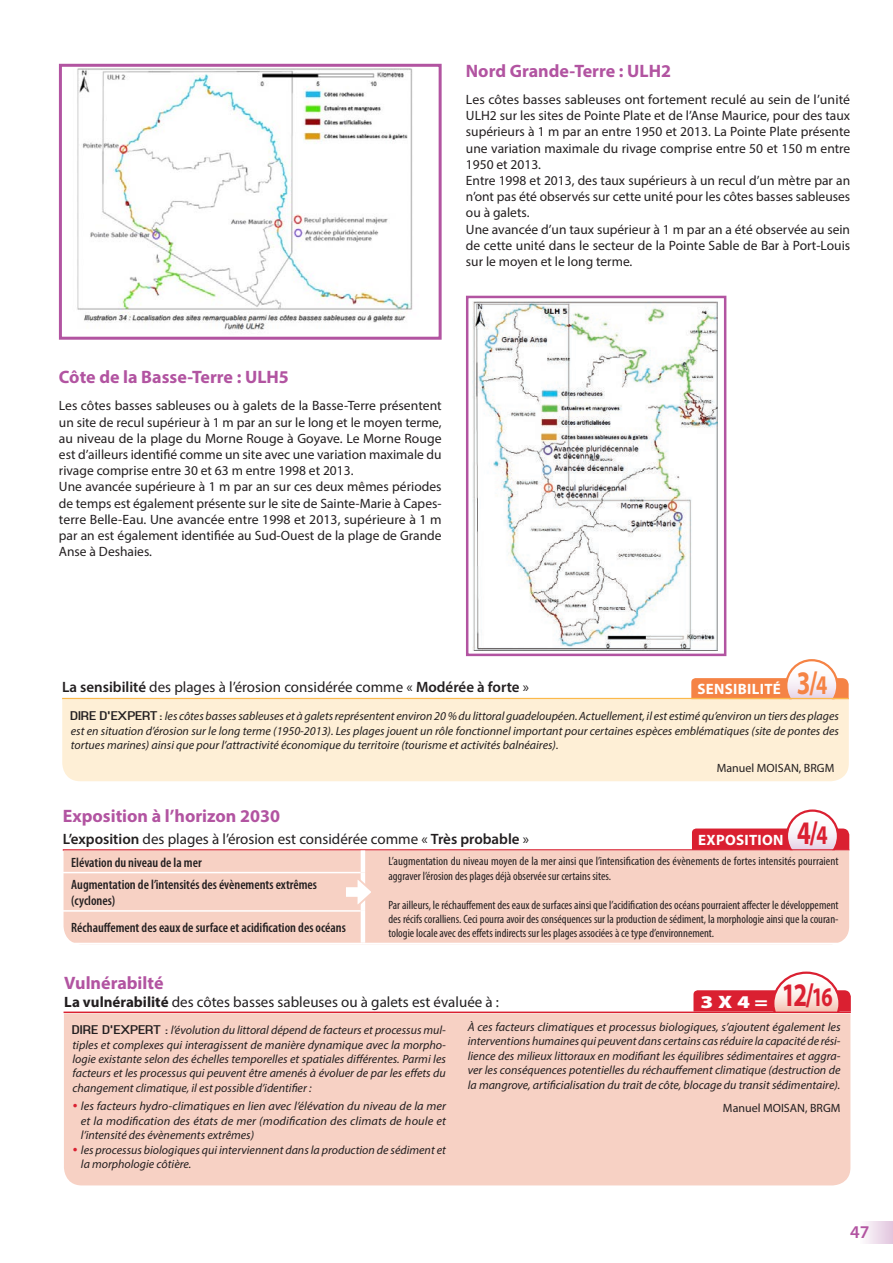
<style>
.page{position:relative;width:893px;height:1263px;background:#fff}
.page>*{position:absolute;margin:0;border:0;box-sizing:border-box;transform-origin:0 0}
.Courant{font:700 33px "Myriad Pro";color:#da2031;scale:.75 1}
.t1{font:700 33px "Myriad Pro";color:#f58345;scale:.75 1}
.A__Sous-titre{font:700 18px "Myriad Pro";color:#b254a1}
.Courant-2{font:700 18px "Myriad Pro";color:#b254a1}
.Titre_schéma_centré{font:900 18px "Myriad Pro";color:#fff;scale:1.25 1}
.t2{font:600 18px "Myriad Pro";color:#b254a1}
.Sensibilité{font:15px "Myriad Pro";color:#231f20}
.Courant-3{font:15px "Myriad Pro";color:#231f20}
.Titre_schéma_centré-2{font:700 15px "Myriad Pro";letter-spacing:.02em;color:#fff}
.TEXTE{font:13.5px/16.2px "Myriad Pro";color:#231f20;text-align:justify}
.Texte_col_1{font:600 condensed 13.5px/16.2px "Myriad Pro";color:#231f20}
.Texte{font:italic 12px/14.4px "Myriad Pro";color:#231f20;text-align:justify}
.Texte_col_2{font:condensed 12px/14.4px "Myriad Pro";color:#231f20}
.Signature{font:12px "Myriad Pro";color:#231f20}
.s1{font-size:27px}
.s2{font-weight:600}
.s3{font-family:"Planet Estyle";font-style:normal}
.s4{font-weight:700}
</style>
<div class="page">
<div style="left:859px;top:1222px;width:34px;height:22px;background:linear-gradient(to right,#fefefe,#e2c7df)"></div>
<svg style="left:693px;top:974px;width:158px;height:60px"></svg>
<div style="left:772px;top:971px;width:69px;height:64px;border:2px solid #da2031;border-radius:50%"></div>
<hr style="left:64px;top:1011px;width:787px;height:2px;background:#da2031">
<img style="left:77px;top:68px;width:336px;height:262px">
<div style="left:59px;top:64px;width:383px;height:276px;border:3px solid #b254a1"></div>
<img style="left:472px;top:301px;width:245px;height:350px">
<div style="left:466px;top:296px;width:260px;height:360px;border:3px solid #b254a1"></div>
<div style="left:692px;top:828px;width:157px;height:21px;background:#da2031"></div>
<svg style="left:787px;top:811px;width:51px;height:51px"></svg>
<div style="left:786px;top:809px;width:53px;height:54px;border:2px solid #da2031;border-radius:50%"></div>
<hr style="left:63px;top:849px;width:786px;height:2px;background:#da2031">
<div style="left:64px;top:850px;width:785px;height:93px;background:#f7d1c4"></div>
<div style="left:64px;top:1013px;width:786px;height:172px;background:#f7d1c4"></div>
<svg style="left:691px;top:678px;width:158px;height:20px;background:#f58548"></svg>
<svg style="left:786px;top:660px;width:51px;height:51px"></svg>
<div style="left:785px;top:659px;width:53px;height:53px;border:2px solid #f58345;border-radius:50%"></div>
<hr style="left:62px;top:698px;width:787px;height:1px;background:#fcb94b">
<div style="left:62px;top:699px;width:787px;height:82px;background:#feefd6"></div>
<hr style="left:63px;top:872px;width:298px;height:1px;background:#fff">
<hr style="left:63px;top:910px;width:298px;height:2px;background:#fff">
<hr style="left:361px;top:850px;width:4px;height:22px;background:#fff">
<hr style="left:361px;top:872px;width:4px;height:39px;background:#fcf3f0">
<hr style="left:361px;top:911px;width:4px;height:32px;background:#fff">
<svg style="left:343px;top:873px;width:32px;height:38px"></svg>
<svg style="left:73px;top:1104px;width:4px;height:4px"></svg>
<svg style="left:73px;top:1147px;width:4px;height:4px"></svg>
<p class="A__Sous-titre" style="left:466px;top:59px;width:207px">Nord Grande-Terre : ULH2</p>
<p class="TEXTE" style="left:466px;top:91px;width:386px">Les côtes basses sableuses ont fortement reculé au sein de l’unité ULH2 sur les sites de Pointe Plate et de l’Anse Maurice, pour des taux supérieurs à 1 m par an entre 1950 et 2013. La Pointe Plate présente une variation maximale du rivage comprise entre 50 et 150 m entre 1950 et 2013.</p>
<p class="TEXTE" style="left:466px;top:172px;width:386px">Entre 1998 et 2013, des taux supérieurs à un recul d’un mètre par an n’ont pas été observés sur cette unité pour les côtes basses sableuses ou à galets.</p>
<p class="TEXTE" style="left:466px;top:221px;width:386px">Une avancée d’un taux supérieur à 1 m par an a été observée au sein de cette unité dans le secteur de la Pointe Sable de Bar à Port-Louis sur le moyen et le long terme.</p>
<p class="A__Sous-titre" style="left:59px;top:366px;width:232px">Côte de la Basse-Terre : ULH5</p>
<p class="TEXTE" style="left:59px;top:397px;width:384px">Les côtes basses sableuses ou à galets de la Basse-Terre présentent un site de recul supérieur à 1 m par an sur le long et le moyen terme, au niveau de la plage du Morne Rouge à Goyave. Le Morne Rouge est d’ailleurs identifié comme un site avec une variation maximale du rivage comprise entre 30 et 63 m entre 1998 et 2013.</p>
<p class="TEXTE" style="left:59px;top:478px;width:384px">Une avancée supérieure à 1 m par an sur ces deux mêmes périodes de temps est également présente sur le site de Sainte-Marie à Capes&shy;terre Belle-Eau. Une avancée entre 1998 et 2013, supérieure à 1 m par an est également identifiée au Sud-Ouest de la plage de Grande Anse à Deshaies.</p>
<p class="t1" style="left:797px;top:662px;width:42px">3/<span class="s1">4</span></p>
<p class="Sensibilité" style="left:62px;top:678px;width:468px"><span class="s2">La sensibilité</span> des plages à l’érosion considérée comme « <span class="s2">Modérée à forte</span> »</p>
<p class="Titre_schéma_centré-2" style="left:697px;top:679px;width:85px">SENSIBILITÉ</p>
<p class="Texte" style="left:71px;top:709px;width:770px"><span class="s3">DIRE D’EXPERT :</span> les côtes basses sableuses et à galets représentent environ 20 % du littoral guadeloupéen. Actuellement, il est estimé qu’environ un tiers des plages est en situation d’érosion sur le long terme (1950-2013). Les plages jouent un rôle fonctionnel important pour certaines espèces emblématiques (site de pontes des tortues marines) ainsi que pour l’attractivité économique du territoire (tourisme et activités balnéaires).</p>
<p class="Signature" style="left:717px;top:760px;width:119px">Manuel MOISAN, BRGM</p>
<p class="A__Sous-titre" style="left:63px;top:804px;width:219px">Exposition à l’horizon 2030</p>
<p class="Sensibilité" style="left:63px;top:829px;width:468px"><span class="s2">L’exposition</span> des plages à l’érosion est considérée comme « <span class="s2">Très probable</span> »</p>
<p class="Titre_schéma_centré-2" style="left:698px;top:830px;width:87px">EXPOSITION</p>
<p class="Courant" style="left:797px;top:811px;width:42px">4/<span class="s1">4</span></p>
<p class="Texte_col_1" style="left:71px;top:854px;width:132px">Elévation du niveau de la mer</p>
<p class="Texte_col_2" style="left:388px;top:854px;width:452px">L’augmentation du niveau moyen de la mer ainsi que l’intensification des évènements de fortes intensités pourraient aggraver l’érosion des plages déjà observée sur certains sites.</p>
<p class="Texte_col_2" style="left:388px;top:897px;width:452px;text-align:justify">Par ailleurs, le réchauffement des eaux de surfaces ainsi que l’acidification des océans pourraient affecter le développement des récifs coralliens. Ceci pourra avoir des conséquences sur la production de sédiment, la morphologie ainsi que la couran&shy;tologie locale avec des effets indirects sur les plages associées à ce type d’environnement.</p>
<p class="Texte_col_1" style="left:71px;top:876px;width:247px">Augmentation de l’intensités des évènements extrêmes (cyclones)</p>
<p class="Texte_col_1" style="left:71px;top:920px;width:276px">Réchauffement des eaux de surface et acidification des océans</p>
<p class="Courant-2" style="left:64px;top:971px;width:101px">Vulnérabilté</p>
<p class="Courant-3" style="left:64px;top:993px;width:436px"><span class="s4">La vulnérabilité</span> des côtes basses sableuses ou à galets est évaluée à :</p>
<p class="Titre_schéma_centré" style="left:701px;top:991px;width:55px">3 X 4 =</p>
<p class="Courant" style="left:782px;top:973px;width:70px">12/<span class="s1">16</span></p>
<p class="Texte" style="left:72px;top:1023px;width:375px"><span class="s3">DIRE D’EXPERT :</span> l’évolution du littoral dépend de facteurs et processus mul&shy;tiples et complexes qui interagissent de manière dynamique avec la morpho&shy;logie existante selon des échelles temporelles et spatiales différentes. Parmi les facteurs et les processus qui peuvent être amenés à évoluer de par les effets du changement climatique, il est possible d’identifier :</p>
<p class="Texte" style="left:81px;top:1099px;width:367px">les facteurs hydro-climatiques en lien avec l’élévation du niveau de la mer et la modification des états de mer (modification des climats de houle et l’intensité des évènements extrêmes)</p>
<p class="Texte" style="left:81px;top:1142px;width:366px">les processus biologiques qui interviennent dans la production de sédiment et la morphologie côtière.</p>
<p class="Texte" style="left:468px;top:1019px;width:374px">À ces facteurs climatiques et processus biologiques, s’ajoutent également les interventions humaines qui peuvent dans certains cas réduire la capacité de rési&shy;lience des milieux littoraux en modifiant les équilibres sédimentaires et aggra&shy;ver les conséquences potentielles du réchauffement climatique (destruction de la mangrove, artificialisation du trait de côte, blocage du transit sédimentaire).</p>
<p class="Signature" style="left:723px;top:1100px;width:119px">Manuel MOISAN, BRGM</p>
<h2 class="t2" style="left:850px;top:1221px;width:21px">47</h2>
</div>
